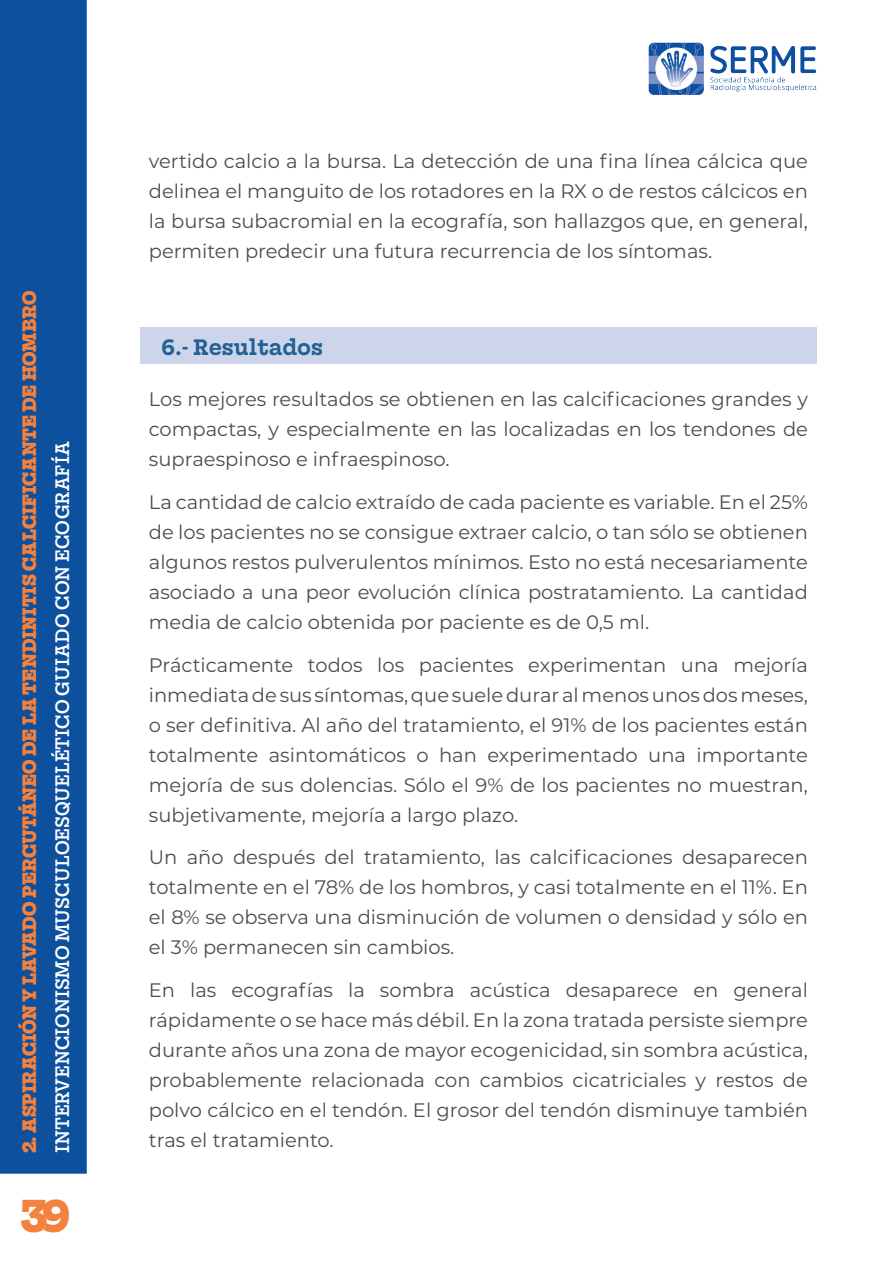
<style>
.page{position:relative;width:893px;height:1263px;background:#fff}
.page>*{position:absolute;margin:0;border:0;box-sizing:border-box;transform-origin:0 0}
.t1{font:800 49.5px "Mortise";color:#f4813d}
.t2{font:700 24px "Mortise";letter-spacing:.01em;color:#236195}
.t3{font:800 21px "Mortise";color:#f4813d}
.t4{font:500 21px "Mortise";color:#fff}
.t5{font:19.5px/30px "Montserrat";color:#4a4e4f;text-align:justify}
</style>
<div class="page">
<div style="left:0;top:0;width:87px;height:1174px;background:#0d509e"></div>
<img style="left:648px;top:42px;width:169px;height:53px">
<div style="left:140px;top:327px;width:676px;height:36px;background:#cdd5eb"></div>
<p class="t3" style="left:18px;top:1153px;width:864px;rotate:-90deg">2. ASPIRACIÓN Y LAVADO PERCUTÁNEO DE LA TENDINITIS CALCIFICANTE DE HOMBRO</p>
<p class="t4" style="left:51px;top:1153px;width:713px;rotate:-90deg">INTERVENCIONISMO MUSCULOESQUELÉTICO GUIADO CON ECOGRAFÍA</p>
<h1 class="t1" style="left:19px;top:1189px;width:53px">39</h1>
<p class="t5" style="left:149px;top:145px;width:661px">vertido calcio a la bursa. La detección de una fina línea cálcica que delinea el manguito de los rotadores en la RX o de restos cálcicos en la bursa subacromial en la ecografía, son hallazgos que, en general, permiten predecir una futura recurrencia de los síntomas.</p>
<p class="t2" style="left:162px;top:334px;width:163px">6.- Resultados</p>
<p class="t5" style="left:149px;top:383px;width:661px">Los mejores resultados se obtienen en las calcificaciones grandes y compactas, y especialmente en las localizadas en los tendones de supraespinoso e infraespinoso.</p>
<p class="t5" style="left:149px;top:486px;width:661px">La cantidad de calcio extraído de cada paciente es variable. En el 25% de los pacientes no se consigue extraer calcio, o tan sólo se obtienen algunos restos pulverulentos mínimos. Esto no está necesariamente asociado a una peor evolución clínica postratamiento. La cantidad media de calcio obtenida por paciente es de 0,5 ml.</p>
<p class="t5" style="left:149px;top:649px;width:661px">Prácticamente todos los pacientes experimentan una mejoría inmediata de sus síntomas, que suele durar al menos unos dos meses, o ser definitiva. Al año del tratamiento, el 91% de los pacientes están totalmente asintomáticos o han experimentado una importante mejoría de sus dolencias. Sólo el 9% de los pacientes no muestran, subjetivamente, mejoría a largo plazo.</p>
<p class="t5" style="left:149px;top:842px;width:661px">Un año después del tratamiento, las calcificaciones desaparecen totalmente en el 78% de los hombros, y casi totalmente en el 11%. En el 8% se observa una disminución de volumen o densidad y sólo en el 3% permanecen sin cambios.</p>
<p class="t5" style="left:149px;top:974px;width:661px">En las ecografías la sombra acústica desaparece en general rápidamente o se hace más débil. En la zona tratada persiste siempre durante años una zona de mayor ecogenicidad, sin sombra acústica, probablemente relacionada con cambios cicatriciales y restos de polvo cálcico en el tendón. El grosor del tendón disminuye también tras el tratamiento.</p>
</div>
